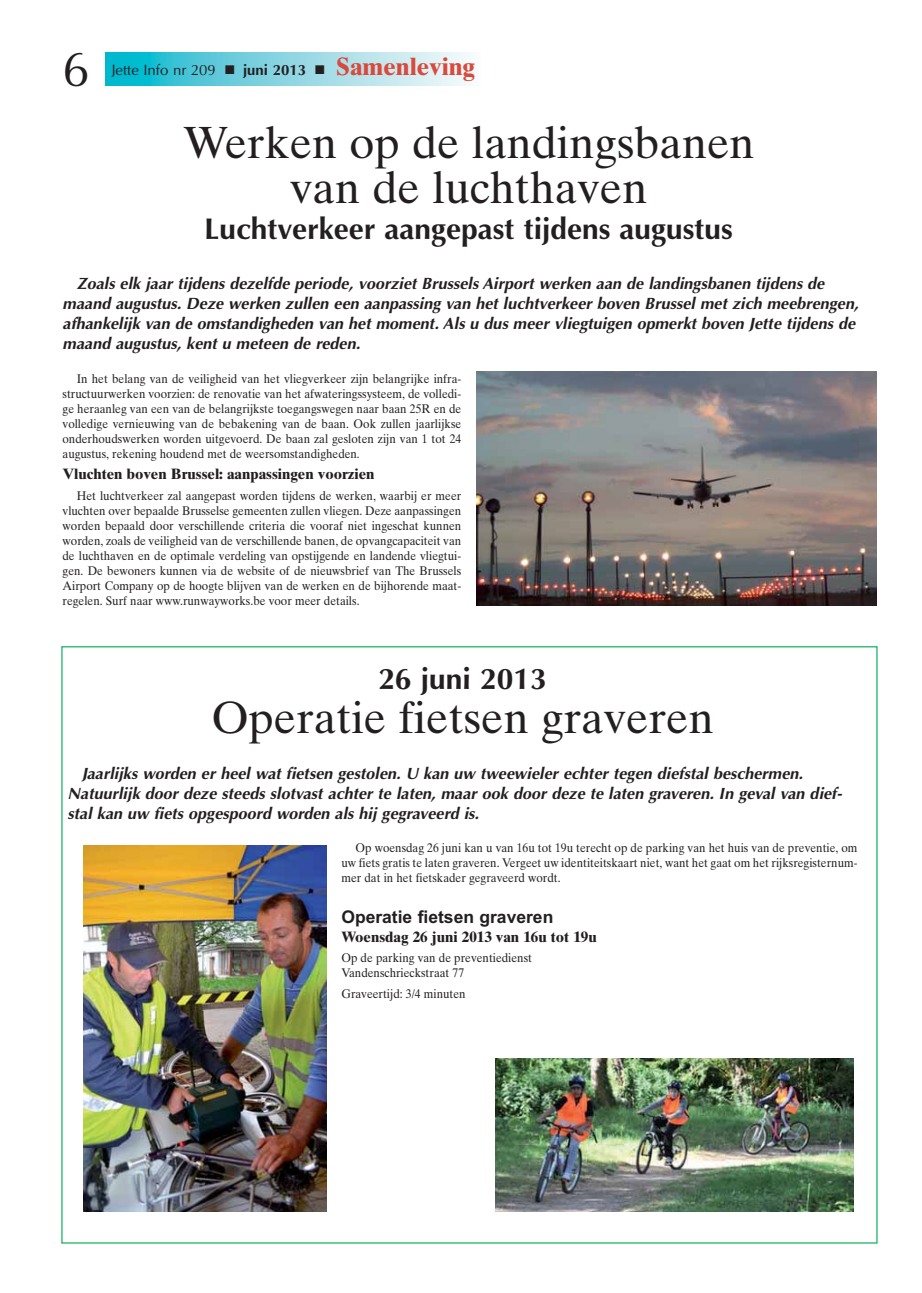
<style>
.page{position:relative;width:922px;height:1293px;background:#fff}
.page>*{position:absolute;margin:0;border:0;box-sizing:border-box;transform-origin:0 0}
.t1{font:49.25px "Optima";color:#231f20}
.t2{font:45px/45px "Times Ten";color:#231f20;text-align:center}
.t3{font:700 30px "Optima";color:#231f20}
.t4{font:700 17.5px "Arial";color:#231f20}
.t5{font:italic 700 16.25px/20px "Optima";color:#231f20}
.t6{font:700 15px "Times Ten";color:#231f20}
.t7{font:15px "Optima";color:#231f20}
.t8{font:12.5px/15px "Times Ten";color:#231f20;text-align:justify;scale:.93 1}
.s1{font-weight:700}
.s2{font-family:"Times Ten";font-weight:700;font-size:25px;color:#d9493c}
</style>
<div class="page">
<svg style="left:106px;top:52px;width:364px;height:34px;background:#83d6e2"></svg>
<img style="left:476px;top:371px;width:400px;height:234px">
<img style="left:83px;top:845px;width:243px;height:366px">
<img style="left:495px;top:1058px;width:359px;height:153px">
<h1 class="t1" style="left:63px;top:49px;width:29px">6</h1>
<p class="t7" style="left:112px;top:64px;width:365px">Jette Info nr 209 ■ <span class="s1">juni 2013</span> ■ <span class="s2">Samenleving</span></p>
<h2 class="t2" style="left:183px;top:125px;width:573px">Werken op de landingsbanen van de luchthaven</h2>
<h3 class="t3" style="left:205px;top:216px;width:530px">Luchtverkeer aangepast tijdens augustus</h3>
<p class="t5" style="left:63px;top:275px;width:801px;text-indent:14px">Zoals elk jaar tijdens dezelfde periode, voorziet Brussels Airport werken aan de landingsbanen tijdens de maand augustus. Deze werken zullen een aanpassing van het luchtverkeer boven Brussel met zich meebrengen, afhankelijk van de omstandigheden van het moment.Als u dus meer vliegtuigen opmerkt boven Jette tijdens de maand augustus, kent u meteen de reden.</p>
<p class="t8" style="left:63px;top:372px;width:430px;text-indent:14px">In het belang van de veiligheid van het vliegverkeer zijn belangrijke infra&shy;structuurwerken voorzien: de renovatie van het afwateringssysteem, de volledi&shy;ge heraanleg van een van de belangrijkste toegangswegen naar baan 25R en de volledige vernieuwing van de bebakening van de baan. Ook zullen jaarlijkse onderhoudswerken worden uitgevoerd. De baan zal gesloten zijn van 1 tot 24 augustus, rekening houdend met de weersomstandigheden.</p>
<p class="t6" style="left:63px;top:468px;width:314px">Vluchten boven Brussel: aanpassingen voorzien</p>
<p class="t8" style="left:63px;top:489px;width:430px;text-indent:14px">Het luchtverkeer zal aangepast worden tijdens de werken, waarbij er meer vluchten over bepaalde Brusselse gemeenten zullen vliegen. Deze aanpassingen worden bepaald door verschillende criteria die vooraf niet ingeschat kunnen worden, zoals de veiligheid van de verschillende banen, de opvangcapaciteit van de luchthaven en de optimale verdeling van opstijgende en landende vliegtui&shy;gen. De bewoners kunnen via de website of de nieuwsbrief van The Brussels Airport Company op de hoogte blijven van de werken en de bijhorende maat&shy;regelen. Surf naar www.runwayworks.be voor meer details.</p>
<h3 class="t3" style="left:378px;top:666px;width:170px">26 juni 2013</h3>
<h2 class="t2" style="left:211px;top:699px;width:504px">Operatie fietsen graveren</h2>
<p class="t5" style="left:68px;top:764px;width:779px;text-indent:14px">Jaarlijks worden er heel wat fietsen gestolen. U kan uw tweewieler echter tegen diefstal beschermen.<br>Natuurlijk door deze steeds slotvast achter te laten, maar ook door deze te laten graveren. In geval van dief&shy;stal kan uw fiets opgespoord worden als hij gegraveerd is.</p>
<p class="t8" style="left:341px;top:841px;width:557px;text-indent:14px">Op woensdag 26 juni kan u van 16u tot 19u terecht op de parking van het huis van de preventie, om uw fiets gratis te laten graveren. Vergeet uw identiteitskaart niet, want het gaat om het rijksregisternum&shy;mer dat in het fietskader gegraveerd wordt.</p>
<h3 class="t4" style="left:341px;top:910px;width:213px">Operatie fietsen graveren</h3>
<p class="t6" style="left:341px;top:931px;width:257px">Woensdag 26 juni 2013 van 16u tot 19u</p>
<p class="t8" style="left:341px;top:951px;width:206px">Op de parking van de preventiedienst<br>Vandenschrieckstraat 77</p>
<p class="t8" style="left:341px;top:986px;width:135px">Graveertijd: 3/4 minuten</p>
</div>
